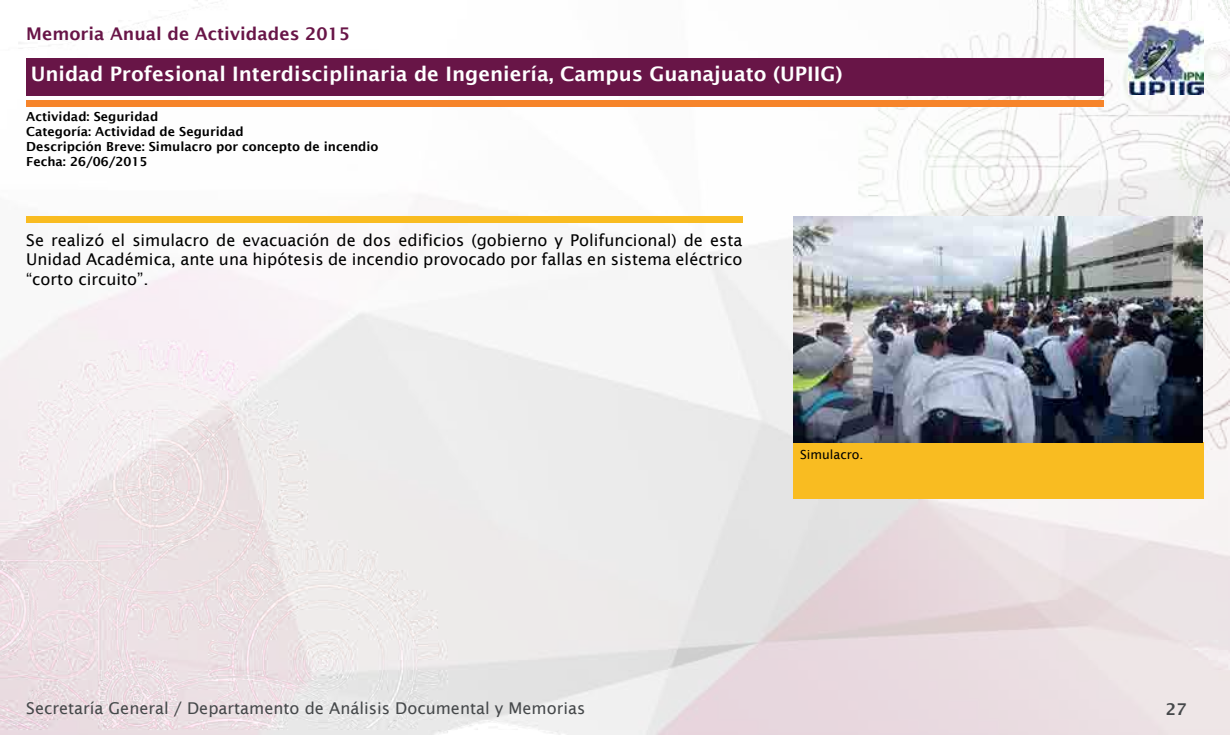
<style>
.page{position:relative;width:1230px;height:735px;background:#fff}
.page>*{position:absolute;margin:0;border:0;box-sizing:border-box;transform-origin:0 0}
.t1{font:600 20px "Lucida Sans";color:#fff}
.t2{font:600 17.5px "Lucida Sans";color:#681547}
.t3{font:16.25px/19.5px "Lucida Sans";color:#000;text-align:justify}
.t4{font:16.25px "Lucida Sans";color:#45484a}
.t5{font:600 16.25px "Lucida Sans";color:#45484a}
.t6{font:600 12.5px/15px "Lucida Sans";color:#000}
.t7{font:12.5px "Lucida Sans";color:#000}
</style>
<div class="page">
<img style="left:0;top:0;width:1230px;height:735px">
<div style="left:26px;top:58px;width:1078px;height:38px;background:#681547"></div>
<div style="left:26px;top:216px;width:716px;height:7px;background:#f9bc21"></div>
<div style="left:26px;top:100px;width:1078px;height:6px;background:#f6842a"></div>
<div style="left:793px;top:443px;width:411px;height:56px;background:#f9bc21"></div>
<img style="left:793px;top:216px;width:410px;height:227px">
<img style="left:1129px;top:21px;width:75px;height:74px">
<p class="t2" style="left:26px;top:24px;width:325px">Memoria Anual de Actividades 2015</p>
<p class="t1" style="left:31px;top:63px;width:813px">Unidad Profesional Interdisciplinaria de Ingeniería, Campus Guanajuato (UPIIG)</p>
<p class="t6" style="left:26px;top:109px;width:354px">Actividad: Seguridad<br>Categoría: Actividad de Seguridad<br>Descripción Breve: Simulacro por concepto de incendio Fecha: 26/06/2015</p>
<p class="t3" style="left:26px;top:230px;width:718px">Se realizó el simulacro de evacuación de dos edificios (gobierno y Polifuncional) de esta Unidad Académica, ante una hipótesis de incendio provocado por fallas en sistema eléctrico “corto circuito”.</p>
<p class="t7" style="left:800px;top:447px;width:65px">Simulacro.</p>
<p class="t4" style="left:26px;top:699px;width:561px">Secretaría General / Departamento de Análisis Documental y Memorias</p>
<p class="t5" style="left:1166px;top:700px;width:22px">27</p>
</div>
